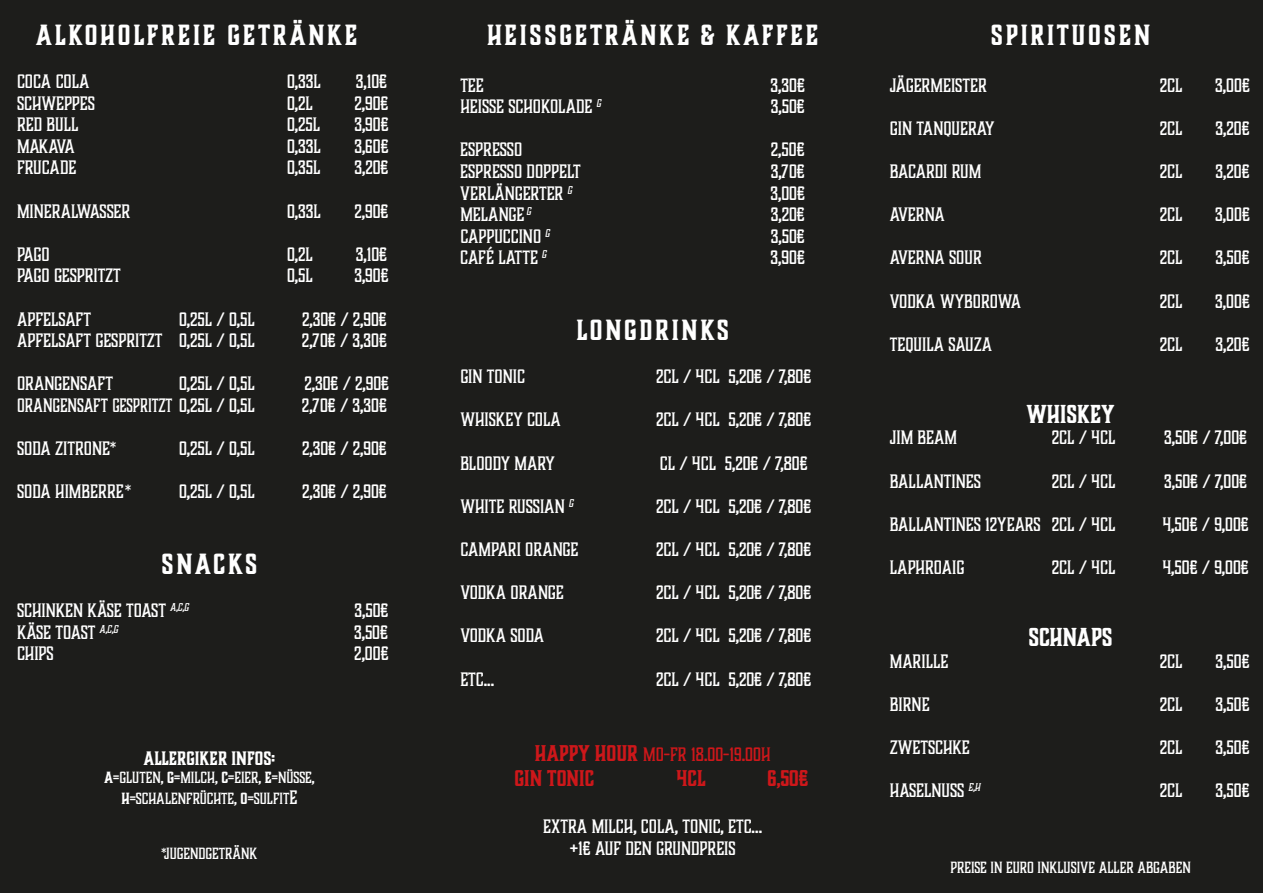
<style>
.page{position:relative;width:1263px;height:893px;background:#1d1d1b}
.page>*{position:absolute;margin:0;border:0;box-sizing:border-box;transform-origin:0 0}
.t1{font:700 27px "Boucherie Block";letter-spacing:.1em;color:#fff}
.t2{font:700 24px "Boucherie Block";color:#fff}
.t3{font:700 21px "Boucherie Block";color:#cd171a}
.t4{font:18px/21.6px "Boucherie Block";color:#fff;text-align:center}
.t5{font:18px "Boucherie Block";color:#fff;scale:.95 1}
.t6{font:18px "Boucherie Block";color:#cd171a}
.t7{font:700 18px "Boucherie Block";color:#fff}
.t8{font:15px/21.6px "Boucherie Block";color:#fff;text-align:center}
.s1{font-weight:700}
.s2{font-size:18px}
.s3{font-weight:700;font-size:21px}
</style>
<div class="page">
<h1 class="t1" style="left:36px;top:17px;width:323px">ALKOHOLFREIE GETRÄNKE</h1>
<p class="t4" style="left:17px;top:71px;width:74px">COCA COLA</p>
<p class="t4" style="left:287px;top:71px;width:35px">0,33L</p>
<p class="t4" style="left:356px;top:71px;width:33px">3,10€</p>
<p class="t4" style="left:17px;top:92px;width:79px">SCHWEPPES</p>
<p class="t4" style="left:287px;top:92px;width:27px">0,2L</p>
<p class="t4" style="left:354px;top:92px;width:35px">2,90€</p>
<p class="t4" style="left:17px;top:114px;width:63px">RED BULL</p>
<p class="t4" style="left:287px;top:114px;width:35px">0,25L</p>
<p class="t4" style="left:354px;top:114px;width:36px">3,90€</p>
<p class="t4" style="left:17px;top:136px;width:59px">MAKAVA</p>
<p class="t4" style="left:287px;top:136px;width:35px">0,33L</p>
<p class="t4" style="left:354px;top:136px;width:36px">3,60€</p>
<p class="t4" style="left:17px;top:157px;width:61px">FRUCADE</p>
<p class="t4" style="left:287px;top:157px;width:35px">0,35L</p>
<p class="t4" style="left:354px;top:157px;width:36px">3,20€</p>
<p class="t4" style="left:17px;top:200px;width:115px">MINERALWASSER</p>
<p class="t4" style="left:287px;top:200px;width:35px">0,33L</p>
<p class="t4" style="left:354px;top:200px;width:35px">2,90€</p>
<p class="t4" style="left:17px;top:244px;width:34px">PAGO</p>
<p class="t4" style="left:287px;top:244px;width:27px">0,2L</p>
<p class="t4" style="left:356px;top:244px;width:33px">3,10€</p>
<p class="t4" style="left:17px;top:265px;width:105px">PAGO GESPRITZT</p>
<p class="t4" style="left:287px;top:265px;width:27px">0,5L</p>
<p class="t4" style="left:354px;top:265px;width:36px">3,90€</p>
<p class="t4" style="left:17px;top:308px;width:76px">APFELSAFT</p>
<p class="t4" style="left:179px;top:308px;width:77px">0,25L / 0,5L</p>
<p class="t4" style="left:302px;top:308px;width:86px">2,30€ / 2,90€</p>
<p class="t4" style="left:17px;top:330px;width:239px">APFELSAFT GESPRITZT 0,25L / 0,5L</p>
<p class="t4" style="left:302px;top:330px;width:86px">2,70€ / 3,30€</p>
<p class="t4" style="left:17px;top:373px;width:98px">ORANGENSAFT</p>
<p class="t4" style="left:179px;top:373px;width:77px">0,25L / 0,5L</p>
<p class="t4" style="left:304px;top:373px;width:86px">2,30€ / 2,90€</p>
<p class="t5" style="left:17px;top:394px;width:252px">ORANGENSAFT GESPRITZT 0,25L / 0,5L</p>
<p class="t4" style="left:302px;top:395px;width:86px">2,70€ / 3,30€</p>
<p class="t4" style="left:17px;top:438px;width:101px">SODA ZITRONE*</p>
<p class="t4" style="left:179px;top:438px;width:77px">0,25L / 0,5L</p>
<p class="t4" style="left:302px;top:438px;width:86px">2,30€ / 2,90€</p>
<p class="t4" style="left:17px;top:481px;width:116px">SODA HIMBERRE*</p>
<p class="t4" style="left:179px;top:481px;width:77px">0,25L / 0,5L</p>
<p class="t4" style="left:302px;top:481px;width:86px">2,30€ / 2,90€</p>
<h1 class="t1" style="left:162px;top:546px;width:97px">SNACKS</h1>
<p class="t4" style="left:17px;top:600px;width:174px">SCHINKEN KÄSE TOAST <sup>A,C,G</sup></p>
<p class="t4" style="left:354px;top:600px;width:35px">3,50€</p>
<p class="t4" style="left:17px;top:622px;width:103px">KÄSE TOAST <sup>A,C,G</sup></p>
<p class="t4" style="left:354px;top:622px;width:35px">3,50€</p>
<p class="t4" style="left:17px;top:643px;width:38px">CHIPS</p>
<p class="t4" style="left:354px;top:643px;width:36px">2,00€</p>
<p class="t7" style="left:143px;top:746px;width:133px">ALLERGIKER INFOS:</p>
<p class="t8" style="left:104px;top:767px;width:212px"><span class="s1">A</span>=GLUTEN, <span class="s1">G</span>=MILCH, <span class="s1">C</span>=EIER, <span class="s1">E</span>=NÜSSE,<br><span class="s1">H</span>=SCHALENFRÜCHTE, <span class="s1">O</span>=SULFIT<span class="s2">E</span></p>
<p class="t8" style="left:161px;top:842px;width:97px">*JUGENDGETRÄNK</p>
<h1 class="t1" style="left:487px;top:17px;width:333px">HEISSGETRÄNKE &amp; KAFFEE</h1>
<p class="t4" style="left:460px;top:74px;width:25px">TEE</p>
<p class="t4" style="left:771px;top:74px;width:36px">3,30€</p>
<p class="t4" style="left:460px;top:96px;width:143px">HEISSE SCHOKOLADE <sup>G</sup></p>
<p class="t4" style="left:771px;top:96px;width:35px">3,50€</p>
<p class="t4" style="left:460px;top:139px;width:63px">ESPRESSO</p>
<p class="t4" style="left:771px;top:139px;width:35px">2,50€</p>
<p class="t4" style="left:460px;top:161px;width:122px">ESPRESSO DOPPELT</p>
<p class="t4" style="left:771px;top:161px;width:36px">3,70€</p>
<p class="t4" style="left:460px;top:182px;width:114px">VERLÄNGERTER <sup>G</sup></p>
<p class="t4" style="left:770px;top:182px;width:36px">3,00€</p>
<p class="t4" style="left:460px;top:204px;width:73px">MELANGE <sup>G</sup></p>
<p class="t4" style="left:771px;top:204px;width:36px">3,20€</p>
<p class="t4" style="left:460px;top:226px;width:92px">CAPPUCCINO <sup>G</sup></p>
<p class="t4" style="left:771px;top:226px;width:35px">3,50€</p>
<p class="t4" style="left:460px;top:247px;width:88px">CAFÉ LATTE <sup>G</sup></p>
<p class="t4" style="left:771px;top:247px;width:36px">3,90€</p>
<h1 class="t1" style="left:576px;top:312px;width:154px">LONGDRINKS</h1>
<p class="t4" style="left:460px;top:366px;width:66px">GIN TONIC</p>
<p class="t4" style="left:656px;top:366px;width:157px">2CL / 4CL 5,20€ / 7,80€</p>
<p class="t4" style="left:460px;top:409px;width:102px">WHISKEY COLA</p>
<p class="t4" style="left:656px;top:409px;width:157px">2CL / 4CL 5,20€ / 7,80€</p>
<p class="t4" style="left:460px;top:452px;width:96px">BLOODY MARY</p>
<p class="t4" style="left:660px;top:452px;width:149px">CL / 4CL 5,20€ / 7,80€</p>
<p class="t4" style="left:460px;top:496px;width:115px">WHITE RUSSIAN <sup>G</sup></p>
<p class="t4" style="left:656px;top:496px;width:157px">2CL / 4CL 5,20€ / 7,80€</p>
<p class="t4" style="left:460px;top:539px;width:120px">CAMPARI ORANGE</p>
<p class="t4" style="left:656px;top:539px;width:157px">2CL / 4CL 5,20€ / 7,80€</p>
<p class="t4" style="left:460px;top:582px;width:105px">VODKA ORANGE</p>
<p class="t4" style="left:656px;top:582px;width:157px">2CL / 4CL 5,20€ / 7,80€</p>
<p class="t4" style="left:460px;top:625px;width:85px">VODKA SODA</p>
<p class="t4" style="left:656px;top:625px;width:157px">2CL / 4CL 5,20€ / 7,80€</p>
<p class="t4" style="left:460px;top:668px;width:36px">ETC...</p>
<p class="t4" style="left:656px;top:668px;width:157px">2CL / 4CL 5,20€ / 7,80€</p>
<p class="t6" style="left:535px;top:743px;width:237px"><span class="s3">HAPPY HOUR</span> MO-FR 18.00-19.00H</p>
<p class="t3" style="left:514px;top:765px;width:81px">GIN TONIC</p>
<p class="t3" style="left:676px;top:765px;width:31px">4CL</p>
<p class="t3" style="left:767px;top:765px;width:42px">6,50€</p>
<p class="t4" style="left:543px;top:816px;width:220px">EXTRA MILCH, COLA, TONIC, ETC... +1€ AUF DEN GRUNDPREIS</p>
<h1 class="t1" style="left:991px;top:17px;width:161px">SPIRITUOSEN</h1>
<p class="t4" style="left:890px;top:74px;width:99px">JÄGERMEISTER</p>
<p class="t4" style="left:1160px;top:74px;width:24px">2CL</p>
<p class="t4" style="left:1215px;top:74px;width:36px">3,00€</p>
<p class="t4" style="left:890px;top:118px;width:106px">GIN TANQUERAY</p>
<p class="t4" style="left:1160px;top:118px;width:24px">2CL</p>
<p class="t4" style="left:1215px;top:118px;width:36px">3,20€</p>
<p class="t4" style="left:890px;top:161px;width:93px">BACARDI RUM</p>
<p class="t4" style="left:1160px;top:161px;width:24px">2CL</p>
<p class="t4" style="left:1215px;top:161px;width:36px">3,20€</p>
<p class="t4" style="left:890px;top:204px;width:56px">AVERNA</p>
<p class="t4" style="left:1160px;top:204px;width:24px">2CL</p>
<p class="t4" style="left:1215px;top:204px;width:36px">3,00€</p>
<p class="t4" style="left:890px;top:247px;width:94px">AVERNA SOUR</p>
<p class="t4" style="left:1160px;top:247px;width:24px">2CL</p>
<p class="t4" style="left:1215px;top:247px;width:35px">3,50€</p>
<p class="t4" style="left:890px;top:290px;width:133px">VODKA WYBOROWA</p>
<p class="t4" style="left:1160px;top:290px;width:24px">2CL</p>
<p class="t4" style="left:1215px;top:290px;width:36px">3,00€</p>
<p class="t4" style="left:890px;top:334px;width:104px">TEQUILA SAUZA</p>
<p class="t4" style="left:1160px;top:334px;width:24px">2CL</p>
<p class="t4" style="left:1215px;top:334px;width:36px">3,20€</p>
<h2 class="t2" style="left:1026px;top:398px;width:90px">WHISKEY</h2>
<p class="t4" style="left:890px;top:427px;width:69px">JIM BEAM</p>
<p class="t4" style="left:1052px;top:427px;width:65px">2CL / 4CL</p>
<p class="t4" style="left:1164px;top:427px;width:84px">3,50€ / 7,00€</p>
<p class="t4" style="left:890px;top:470px;width:92px">BALLANTINES</p>
<p class="t4" style="left:1052px;top:470px;width:65px">2CL / 4CL</p>
<p class="t4" style="left:1164px;top:470px;width:84px">3,50€ / 7,00€</p>
<p class="t4" style="left:890px;top:514px;width:227px">BALLANTINES 12YEARS 2CL / 4CL</p>
<p class="t4" style="left:1162px;top:514px;width:88px">4,50€ / 9,00€</p>
<p class="t4" style="left:890px;top:557px;width:76px">LAPHROAIG</p>
<p class="t4" style="left:1052px;top:557px;width:65px">2CL / 4CL</p>
<p class="t4" style="left:1162px;top:557px;width:88px">4,50€ / 9,00€</p>
<h2 class="t2" style="left:1028px;top:621px;width:86px">SCHNAPS</h2>
<p class="t4" style="left:890px;top:650px;width:60px">MARILLE</p>
<p class="t4" style="left:1160px;top:650px;width:24px">2CL</p>
<p class="t4" style="left:1215px;top:650px;width:35px">3,50€</p>
<p class="t4" style="left:890px;top:694px;width:41px">BIRNE</p>
<p class="t4" style="left:1160px;top:694px;width:24px">2CL</p>
<p class="t4" style="left:1215px;top:694px;width:35px">3,50€</p>
<p class="t4" style="left:890px;top:737px;width:82px">ZWETSCHKE</p>
<p class="t4" style="left:1160px;top:737px;width:24px">2CL</p>
<p class="t4" style="left:1215px;top:737px;width:35px">3,50€</p>
<p class="t4" style="left:890px;top:780px;width:92px">HASELNUSS <sup>E,H</sup></p>
<p class="t4" style="left:1160px;top:780px;width:24px">2CL</p>
<p class="t4" style="left:1215px;top:780px;width:35px">3,50€</p>
<p class="t8" style="left:950px;top:857px;width:242px">PREISE IN EURO INKLUSIVE ALLER ABGABEN</p>
</div>
